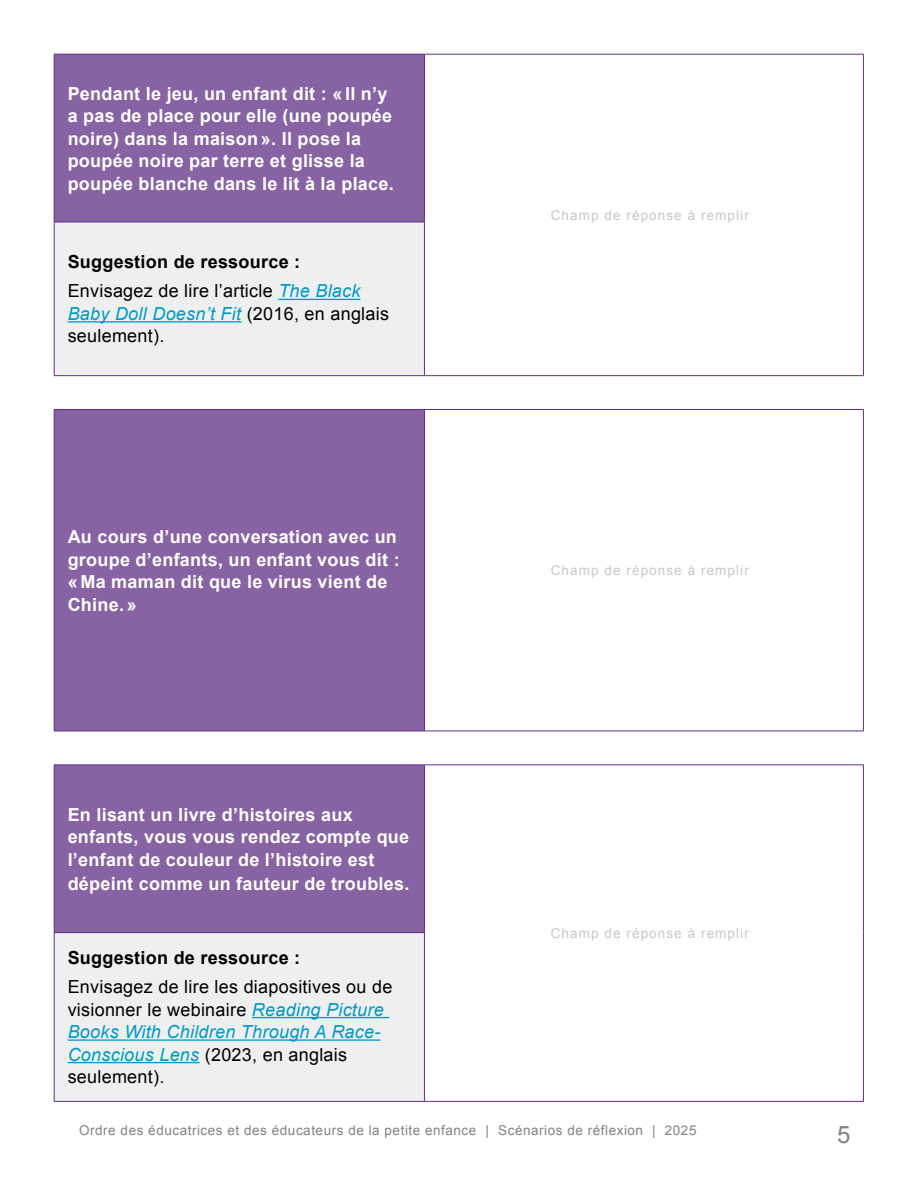
<style>
.page{position:relative;width:918px;height:1188px;background:#fff}
.page>*{position:absolute;margin:0;border:0;box-sizing:border-box;transform-origin:0 0}
.t1{font:24px "Arial";color:#808285}
.t2{font:700 18px/22.5px "Arial";letter-spacing:.015em;color:#fff}
.t3{font:18px/22.5px "Arial";letter-spacing:.015em;color:#000}
.t4{font:700 18px "Arial";letter-spacing:.015em;color:#000}
.t5{font:13.5px "Arial";letter-spacing:.04em;color:#808285}
.t6{font:13.5px "Arial";letter-spacing:.08em;color:#c7c8ca}
.s1{font-style:italic;color:#009ac7}
</style>
<div class="page">
<div style="left:54px;top:54px;width:370px;height:168px;background:#8863a3"></div>
<div style="left:54px;top:222px;width:370px;height:154px;background:#eef0f0"></div>
<hr style="left:424px;top:54px;width:440px;height:1px;background:#652d89">
<hr style="left:863px;top:54px;width:1px;height:168px;background:#652d89">
<hr style="left:863px;top:222px;width:1px;height:153px;background:#652d89">
<hr style="left:424px;top:375px;width:440px;height:1px;background:#652d89">
<hr style="left:54px;top:222px;width:1px;height:153px;background:#652d89">
<hr style="left:424px;top:222px;width:1px;height:153px;background:#652d89">
<hr style="left:54px;top:375px;width:370px;height:1px;background:#652d89">
<hr style="left:54px;top:54px;width:370px;height:1px;background:#652d89">
<hr style="left:54px;top:54px;width:1px;height:168px;background:#652d89">
<hr style="left:424px;top:54px;width:1px;height:168px;background:#652d89">
<hr style="left:54px;top:222px;width:371px;height:1px;background:#652d89">
<hr style="left:278px;top:299px;width:83px;height:1px;background:#009ac7">
<hr style="left:68px;top:321px;width:173px;height:2px;background:#009ac7">
<div style="left:54px;top:765px;width:370px;height:168px;background:#8863a3"></div>
<div style="left:54px;top:933px;width:370px;height:168px;background:#eef0f0"></div>
<hr style="left:424px;top:765px;width:440px;height:1px;background:#652d89">
<hr style="left:863px;top:765px;width:1px;height:168px;background:#652d89">
<hr style="left:863px;top:933px;width:1px;height:168px;background:#652d89">
<hr style="left:424px;top:1101px;width:440px;height:1px;background:#652d89">
<hr style="left:54px;top:933px;width:1px;height:168px;background:#652d89">
<hr style="left:424px;top:933px;width:1px;height:168px;background:#652d89">
<hr style="left:54px;top:1101px;width:370px;height:1px;background:#652d89">
<hr style="left:54px;top:765px;width:370px;height:1px;background:#652d89">
<hr style="left:54px;top:765px;width:1px;height:167px;background:#652d89">
<hr style="left:424px;top:765px;width:1px;height:167px;background:#652d89">
<hr style="left:54px;top:932px;width:371px;height:1px;background:#652d89">
<hr style="left:252px;top:1017px;width:137px;height:1px;background:#009ac7">
<hr style="left:68px;top:1039px;width:313px;height:2px;background:#009ac7">
<hr style="left:68px;top:1062px;width:132px;height:1px;background:#009ac7">
<div style="left:54px;top:410px;width:370px;height:321px;background:#8863a3"></div>
<hr style="left:424px;top:409px;width:440px;height:1px;background:#652d89">
<hr style="left:863px;top:410px;width:1px;height:321px;background:#652d89">
<hr style="left:424px;top:731px;width:440px;height:1px;background:#652d89">
<hr style="left:54px;top:409px;width:370px;height:1px;background:#652d89">
<hr style="left:54px;top:410px;width:1px;height:321px;background:#652d89">
<hr style="left:424px;top:410px;width:1px;height:321px;background:#652d89">
<hr style="left:54px;top:731px;width:370px;height:1px;background:#652d89">
<p class="t2" style="left:68px;top:83px;width:328px">Pendant le jeu, un enfant dit : « ll n’y a pas de place pour elle (une poupée noire) dans la maison ». Il pose la poupée noire par terre et glisse la poupée blanche dans le lit à la place.</p>
<p class="t4" style="left:68px;top:250px;width:234px">Suggestion de ressource :</p>
<p class="t3" style="left:68px;top:280px;width:323px">Envisagez de lire l’article <span class="s1">The Black<br>Baby Doll Doesn’t Fit</span> (2016, en anglais seulement).</p>
<p class="t2" style="left:68px;top:526px;width:334px">Au cours d’une conversation avec un groupe d’enfants, un enfant vous dit : « Ma maman dit que le virus vient de<br>Chine. »</p>
<p class="t2" style="left:68px;top:804px;width:343px;line-height:23px">En lisant un livre d’histoires aux enfants, vous vous rendez compte que l’enfant de couleur de l’histoire est dépeint comme un fauteur de troubles.</p>
<p class="t4" style="left:68px;top:946px;width:234px">Suggestion de ressource :</p>
<p class="t3" style="left:68px;top:976px;width:326px">Envisagez de lire les diapositives ou de visionner le webinaire <span class="s1">Reading Picture<br>Books With Children Through A Race-<br>Conscious Lens</span> (2023, en anglais seulement).</p>
<p class="t6" style="left:551px;top:206px;width:200px">Champ de réponse à remplir</p>
<p class="t6" style="left:551px;top:562px;width:200px">Champ de réponse à remplir</p>
<p class="t6" style="left:551px;top:924px;width:200px">Champ de réponse à remplir</p>
<p class="t5" style="left:79px;top:1122px;width:619px">Ordre des éducatrices et des éducateurs de la petite enfance | Scénarios de réflexion | 2025</p>
<h1 class="t1" style="left:837px;top:1119px;width:15px">5</h1>
</div>
